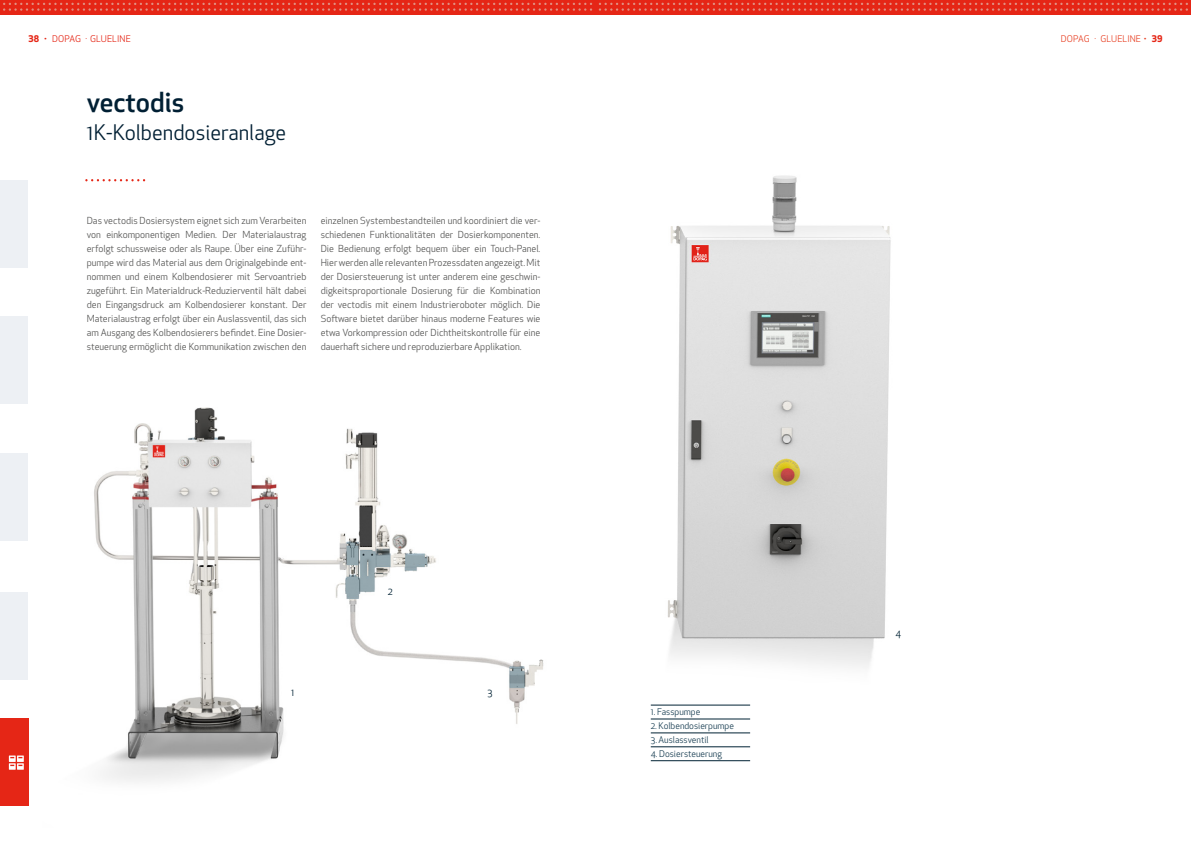
<style>
.page{position:relative;width:1191px;height:842px;background:#fff}
.page>*{position:absolute;margin:0;border:0;box-sizing:border-box;transform-origin:0 0}
.t1{font:500 27px "Apex New";color:#001f33}
.t2{font:21px "Apex New";color:#001f33}
.t3{font:10px "Apex New";color:#002234}
.t4{font:9.5px/14px "Apex New";color:#575756;text-align:justify}
.t5{font:9px "Apex New";color:#1b4054}
.t6{font:9px "Apex New";letter-spacing:.005em;color:#e52616}
.t7{font:9px "Apex New";letter-spacing:.005em;color:#e84226}
.s1{font-weight:700}
.s2{font-weight:700;color:#e52616}
</style>
<div class="page">
<div style="left:0;top:317px;width:28px;height:87px;background:#edf0f4"></div>
<div style="left:0;top:453px;width:28px;height:87px;background:#edf0f4"></div>
<div style="left:0;top:592px;width:28px;height:87px;background:#edf0f4"></div>
<div style="left:0;top:180px;width:28px;height:88px;background:#edf0f4"></div>
<img style="left:657px;top:175px;width:234px;height:559px">
<svg style="left:85px;top:179px;width:60px;height:2px"></svg>
<div style="left:0;top:719px;width:28px;height:87px;background:#e52616"></div>
<img style="left:94px;top:407px;width:450px;height:375px">
<svg style="left:9px;top:755px;width:15px;height:15px"></svg>
<hr style="left:651px;top:719px;width:99px;height:1px;background:#002234">
<hr style="left:651px;top:705px;width:99px;height:1px;background:#002234">
<hr style="left:651px;top:733px;width:99px;height:1px;background:#002234">
<hr style="left:651px;top:747px;width:99px;height:1px;background:#002234">
<hr style="left:651px;top:760px;width:99px;height:1px;background:#002234">
<div style="left:0;top:0;width:595px;height:15px;background:#e52616"></div>
<div style="left:595px;top:0;width:596px;height:15px;background:#e52616"></div>
<svg style="left:599px;top:3px;width:589px;height:8px"></svg>
<svg style="left:3px;top:3px;width:589px;height:8px"></svg>
<p class="t6" style="left:28px;top:33px;width:104px"><span class="s1">38 ·</span> DOPAG · GLUELINE</p>
<p class="t7" style="left:1061px;top:33px;width:103px">DOPAG · GLUELINE <span class="s1">·</span> <span class="s2">39</span></p>
<h1 class="t1" style="left:87px;top:84px;width:99px">vectodis</h1>
<h2 class="t2" style="left:87px;top:119px;width:201px">1K-Kolbendosieranlage</h2>
<p class="t4" style="left:87px;top:214px;width:221px">Das vectodis Dosiersystem eignet sich zum Verarbeiten von einkomponentigen Medien. Der Materialaustrag erfolgt schussweise oder als Raupe. Über eine Zuführ&shy;pumpe wird das Material aus dem Originalgebinde ent&shy;nommen und einem Kolbendosierer mit Servoantrieb zugeführt. Ein Materialdruck-Reduzierventil hält dabei den Eingangsdruck am Kolbendosierer konstant. Der Materialaustrag erfolgt über ein Auslassventil, das sich am Ausgang des Kolbendosierers befindet. Eine Dosier&shy;steuerung ermöglicht die Kommunikation zwischen den</p>
<p class="t4" style="left:321px;top:214px;width:221px">einzelnen Systembestandteilen und koordiniert die ver&shy;schiedenen Funktionalitäten der Dosierkomponenten.<br>Die Bedienung erfolgt bequem über ein Touch-Panel.<br>Hier werden alle relevanten Prozessdaten angezeigt. Mit der Dosiersteuerung ist unter anderem eine geschwin&shy;digkeitsproportionale Dosierung für die Kombination der vectodis mit einem Industrieroboter möglich. Die Software bietet darüber hinaus moderne Features wie etwa Vorkompression oder Dichtheitskontrolle für eine dauerhaft sichere und reproduzierbare Applikation.</p>
<p class="t3" style="left:291px;top:686px;width:5px">1</p>
<p class="t3" style="left:388px;top:585px;width:6px">2</p>
<p class="t3" style="left:487px;top:686px;width:7px">3</p>
<p class="t5" style="left:651px;top:706px;width:51px">1. Fasspumpe</p>
<p class="t5" style="left:651px;top:720px;width:85px">2. Kolbendosierpumpe</p>
<p class="t5" style="left:651px;top:734px;width:59px">3. Auslassventil</p>
<p class="t5" style="left:651px;top:748px;width:73px">4. Dosiersteuerung</p>
<p class="t3" style="left:895px;top:627px;width:7px">4</p>
</div>
